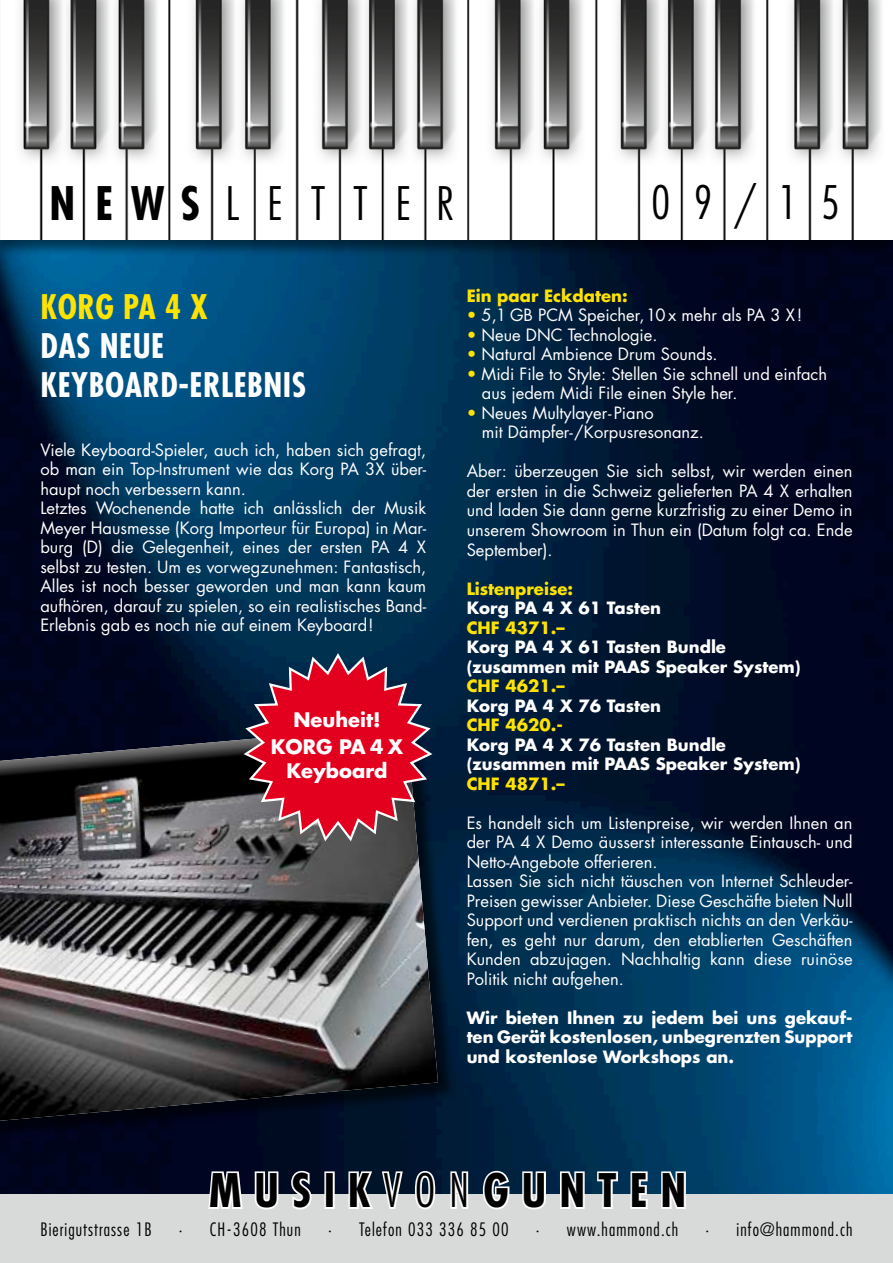
<style>
.page{position:relative;width:893px;height:1263px;background:#fff}
.page>*{position:absolute;margin:0;border:0;box-sizing:border-box;transform-origin:0 0}
.t1{font:700 condensed 45px "Futura";letter-spacing:.29em;color:#000}
.t2{font:300 condensed 45px "Futura";color:#000}
.t3{font:700 condensed 33px/39px "Futura";letter-spacing:.015em;color:#fff}
.t4{font:700 condensed 33px "Futura";letter-spacing:.015em;color:#ffe300}
.t5{font:700 19.5px/27px "Futura";color:#fff;text-align:center}
.t6{font:300 condensed 18px "Futura";letter-spacing:.06em;color:#000}
.t7{font:16.5px/19.5px "Futura";color:#fff}
.t8{font:700 16.5px/19.5px "Futura";color:#fff}
.t9{font:700 16.5px "Futura";color:#ffe300}
.s1{font-weight:300}
.s2{color:#ffe300}
</style>
<div class="page">
<img style="left:0;top:256px;width:893px;height:939px">
<div style="left:0;top:1195px;width:893px;height:68px;background:#d8dada"></div>
<svg style="left:206px;top:1169px;width:39px;height:40px"></svg>
<svg style="left:253px;top:1169px;width:27px;height:41px"></svg>
<svg style="left:289px;top:1169px;width:24px;height:41px"></svg>
<div style="left:324px;top:1171px;width:11px;height:38px;border:4px solid #fff"></div>
<svg style="left:347px;top:1169px;width:58px;height:40px"></svg>
<svg style="left:413px;top:1169px;width:24px;height:41px"></svg>
<svg style="left:449px;top:1169px;width:21px;height:40px"></svg>
<svg style="left:481px;top:1169px;width:30px;height:41px"></svg>
<svg style="left:520px;top:1169px;width:28px;height:41px"></svg>
<svg style="left:558px;top:1169px;width:28px;height:40px"></svg>
<svg style="left:595px;top:1169px;width:25px;height:40px"></svg>
<svg style="left:629px;top:1169px;width:20px;height:40px"></svg>
<svg style="left:659px;top:1169px;width:29px;height:40px"></svg>
<div style="left:0;top:0;width:893px;height:256px;background:#000;opacity:.5"></div>
<img style="left:0;top:0;width:893px;height:239px">
<svg style="left:47px;top:182px;width:30px;height:43px"></svg>
<svg style="left:93px;top:182px;width:23px;height:43px"></svg>
<svg style="left:126px;top:181px;width:44px;height:44px"></svg>
<svg style="left:177px;top:181px;width:26px;height:44px"></svg>
<svg style="left:224px;top:182px;width:20px;height:43px"></svg>
<svg style="left:266px;top:182px;width:19px;height:43px"></svg>
<svg style="left:307px;top:182px;width:22px;height:43px"></svg>
<svg style="left:349px;top:182px;width:23px;height:43px"></svg>
<svg style="left:394px;top:182px;width:20px;height:43px"></svg>
<svg style="left:435px;top:182px;width:25px;height:43px"></svg>
<div style="left:0;top:727px;width:456px;height:413px;background:#000;opacity:.6"></div>
<img style="left:0;top:725px;width:438px;height:396px">
<svg style="left:241px;top:652px;width:194px;height:192px"></svg>
<h1 class="t1" style="left:50px;top:175px;width:291px">NE WS<span class="s1">l ett</span></h1>
<h1 class="t2" style="left:396px;top:177px;width:60px">e r</h1>
<h1 class="t2" style="left:651px;top:176px;width:190px">09/15</h1>
<h2 class="t4" style="left:40px;top:287px;width:169px">KORG PA 4 X</h2>
<h2 class="t3" style="left:40px;top:327px;width:267px">DAS NEUE<br>KEYBOARD-ERLEBNIS</h2>
<p class="t7" style="left:40px;top:440px;width:387px">Viele Keyboard-Spieler, auch ich, haben sich gefragt, ob man ein Top-Instrument wie das Korg PA 3X über&shy;haupt noch verbessern kann.<br>Letztes Wochenende hatte ich anlässlich der Musik Meyer Hausmesse (Korg Importeur für Europa) in Mar&shy;burg (D) die Gelegenheit, eines der ersten PA 4 X selbst zu testen. Um es vorwegzunehmen: Fantastisch, Alles ist noch besser geworden und man kann kaum aufhören, darauf zu spielen, so ein realistisches Band-Erlebnis gab es noch nie auf einem Keyboard!</p>
<p class="t5" style="left:271px;top:706px;width:134px">Neuheit!<br>KORG PA 4 X</p>
<p class="t5" style="left:286px;top:757px;width:103px">Keyboard</p>
<p class="t9" style="left:467px;top:285px;width:162px">Ein paar Eckdaten:</p>
<p class="t7" style="left:467px;top:306px;width:337px"><span class="s2">•</span> 5,1 GB PCM Speicher, 10 x mehr als PA 3 X!</p>
<p class="t7" style="left:467px;top:325px;width:192px"><span class="s2">•</span> Neue DNC Technologie.</p>
<p class="t7" style="left:467px;top:345px;width:252px"><span class="s2">•</span> Natural Ambience Drum Sounds.</p>
<p class="t7" style="left:482px;top:364px;width:347px;text-indent:-15px"><span class="s2">•</span> Midi File to Style: Stellen Sie schnell und einfach aus jedem Midi File einen Style her.</p>
<p class="t7" style="left:482px;top:403px;width:224px;text-indent:-15px"><span class="s2">•</span> Neues Multylayer-Piano<br>mit Dämpfer-/Korpusresonanz.</p>
<p class="t7" style="left:467px;top:462px;width:387px;text-align:justify">Aber: überzeugen Sie sich selbst, wir werden einen der ersten in die Schweiz gelieferten PA 4 X erhalten und laden Sie dann gerne kurzfristig zu einer Demo in unserem Showroom in Thun ein (Datum folgt ca. Ende September).</p>
<p class="t9" style="left:467px;top:577px;width:108px">Listenpreise:</p>
<p class="t8" style="left:467px;top:598px;width:196px">Korg PA 4 X 61 Tasten</p>
<p class="t9" style="left:467px;top:616px;width:99px">CHF 4371.–</p>
<p class="t8" style="left:467px;top:637px;width:335px">Korg PA 4 X 61 Tasten Bundle (zusammen mit PAAS Speaker System)</p>
<p class="t9" style="left:467px;top:675px;width:99px">CHF 4621.–</p>
<p class="t8" style="left:467px;top:695px;width:196px">Korg PA 4 X 76 Tasten</p>
<p class="t9" style="left:467px;top:714px;width:98px">CHF 4620.-</p>
<p class="t8" style="left:467px;top:734px;width:335px">Korg PA 4 X 76 Tasten Bundle (zusammen mit PAAS Speaker System)</p>
<p class="t9" style="left:467px;top:772px;width:99px">CHF 4871.–</p>
<p class="t7" style="left:467px;top:813px;width:387px">Es handelt sich um Listenpreise, wir werden Ihnen an der PA 4 X Demo äusserst interessante Eintausch- und Netto-Angebote offerieren.<br>Lassen Sie sich nicht täuschen von Internet Schleuder-Preisen gewisser Anbieter. Diese Geschäfte bieten Null Support und verdienen praktisch nichts an den Verkäu&shy;fen, es geht nur darum, den etablierten Geschäften Kunden abzujagen. Nachhaltig kann diese ruinöse Politik nicht aufgehen.</p>
<p class="t8" style="left:467px;top:1007px;width:387px;text-align:justify">Wir bieten Ihnen zu jedem bei uns gekauf&shy;ten Gerät kostenlosen, unbegrenzten Support und kostenlose Workshops an.</p>
<h1 class="t1" style="left:209px;top:1162px;width:479px">MUSIK<span class="s1">Von</span>GUNTEN</h1>
<p class="t6" style="left:40px;top:1219px;width:113px">Bierigutstrasse 1B</p>
<p class="t6" style="left:179px;top:1219px;width:123px">· CH-3608 Thun</p>
<p class="t6" style="left:328px;top:1219px;width:182px">· Telefon 033 336 85 00</p>
<p class="t6" style="left:536px;top:1219px;width:144px">· www.hammond.ch</p>
<p class="t6" style="left:706px;top:1219px;width:148px">· info@hammond.ch</p>
</div>
